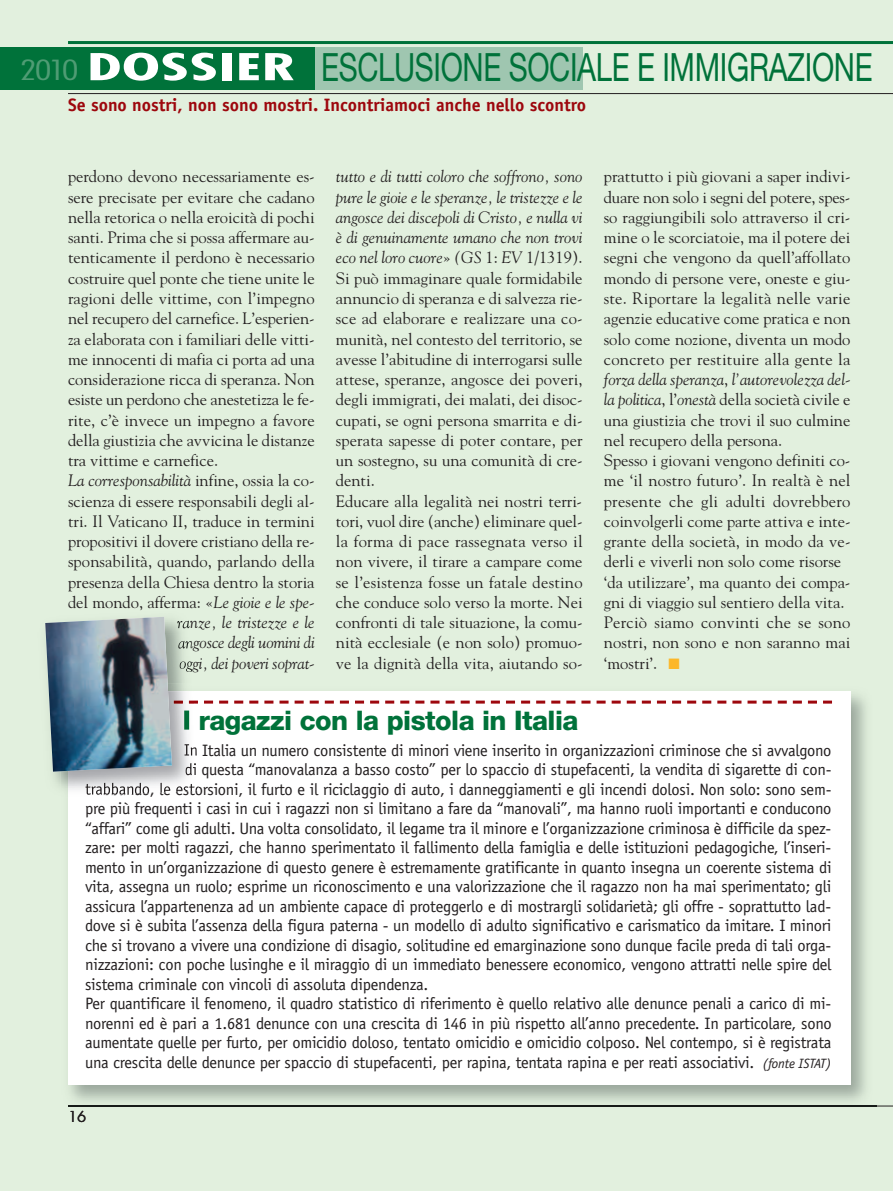
<style>
.page{position:relative;width:893px;height:1191px;background:#e2f0de}
.page>*{position:absolute;margin:0;border:0;box-sizing:border-box;transform-origin:0 0}
.t1{font:39px "Helvetica Neue";letter-spacing:-.01em;color:#00723a;scale:.75 1}
.t2{font:800 27px "Helvetica Neue";letter-spacing:-.02em;color:#00723a}
.t3{font:700 18px "Officina Sans";color:#9d070d}
.t4{font:16.5px/20.2px "Goudy";color:#231f20}
.t5{font:16.5px "Officina Sans";letter-spacing:-.015em;color:#231f20}
.t6{font:italic 16.5px "Goudy";letter-spacing:-.005em;color:#231f20}
.t7{font:15px "Futura";color:#231f20}
.s1{font-family:"Futura";font-weight:300;font-stretch:condensed;font-size:27px;color:#4f9c74}
.s2{font-family:"Futura";font-weight:700;font-stretch:condensed;font-size:36px;color:#fff}
.s3{font-style:normal}
.s4{font-style:italic}
.s5{color:#fcb729}
.s6{font-style:italic;font-size:13.5px}
</style>
<div class="page">
<hr style="left:68px;top:1105px;width:825px;height:1px;background:#231f20">
<hr style="left:68px;top:41px;width:825px;height:3px;background:#00723a">
<div style="left:0;top:47px;width:315px;height:42px;background:#00723a"></div>
<div style="left:315px;top:47px;width:268px;height:42px;background:#9fc6b0"></div>
<hr style="left:68px;top:93px;width:825px;height:1px;background:#231f20">
<img style="left:68px;top:691px;width:808px;height:416px">
<img style="left:68px;top:1105px;width:808px;height:1px">
<div style="left:68px;top:691px;width:782px;height:393px;background:#fff"></div>
<img style="left:68px;top:776px;width:131px;height:19px">
<img style="left:85px;top:782px;width:56px;height:12px">
<svg style="left:53px;top:620px;width:779px;height:156px"></svg>
<img style="left:45px;top:617px;width:127px;height:154px">
<h1 class="t1" style="left:20px;top:53px;width:1139px"><span class="s1">2010</span> <span class="s2">DOSSIER</span> ESCLUSIONE SOCIALE E IMMIGRAZIONE</h1>
<p class="t3" style="left:68px;top:98px;width:520px">Se sono nostri, non sono mostri. Incontriamoci anche nello scontro</p>
<p class="t4" style="left:68px;top:168px;width:248px">perdono devono necessariamente es-</p>
<p class="t4" style="left:68px;top:188px;width:248px">sere precisate per evitare che cadano</p>
<p class="t4" style="left:68px;top:208px;width:248px">nella retorica o nella eroicità di pochi</p>
<p class="t4" style="left:68px;top:229px;width:248px">santi. Prima che si possa affermare au-</p>
<p class="t4" style="left:68px;top:249px;width:248px">tenticamente il perdono è necessario</p>
<p class="t4" style="left:68px;top:269px;width:248px">costruire quel ponte che tiene unite le</p>
<p class="t4" style="left:68px;top:289px;width:248px">ragioni delle vittime, con l’impegno</p>
<p class="t4" style="left:68px;top:310px;width:248px">nel recupero del carnefice. L’esperien-</p>
<p class="t4" style="left:68px;top:330px;width:248px">za elaborata con i familiari delle vitti-</p>
<p class="t4" style="left:68px;top:350px;width:248px">me innocenti di mafia ci porta ad una</p>
<p class="t4" style="left:68px;top:370px;width:248px">considerazione ricca di speranza. Non</p>
<p class="t4" style="left:68px;top:391px;width:248px">esiste un perdono che anestetizza le fe-</p>
<p class="t4" style="left:68px;top:411px;width:248px">rite, c’è invece un impegno a favore</p>
<p class="t4" style="left:68px;top:431px;width:248px">della giustizia che avvicina le distanze</p>
<p class="t4" style="left:68px;top:451px;width:152px">tra vittime e carnefice.</p>
<p class="t6" style="left:68px;top:474px;width:248px">La corresponsabilità <span class="s3">infine, ossia la co-</span></p>
<p class="t4" style="left:68px;top:492px;width:248px">scienza di essere responsabili degli al-</p>
<p class="t4" style="left:68px;top:512px;width:248px">tri. Il Vaticano II, traduce in termini</p>
<p class="t4" style="left:68px;top:532px;width:248px">propositivi il dovere cristiano della re-</p>
<p class="t4" style="left:68px;top:553px;width:248px">sponsabilità, quando, parlando della</p>
<p class="t4" style="left:68px;top:573px;width:248px">presenza della Chiesa dentro la storia</p>
<p class="t4" style="left:68px;top:593px;width:248px">del mondo, afferma: «<span class="s4">Le gioie e le spe-</span></p>
<p class="t6" style="left:177px;top:616px;width:139px">ranze, le tristezze e le</p>
<p class="t6" style="left:178px;top:636px;width:138px">angosce degli uomini di</p>
<p class="t6" style="left:179px;top:656px;width:137px">oggi, dei poveri soprat-</p>
<p class="t4" style="left:336px;top:168px;width:248px"><span class="s4">tutto e di tutti coloro che soffrono, sono pure le gioie e le speranze, le tristezze e le angosce dei discepoli di Cristo, e nulla vi è di genuinamente umano che non trovi eco nel loro cuore</span>» <span class="s4">(GS</span> 1: <span class="s4">EV</span> 1/1319).<br>Si può immaginare quale formidabile annuncio di speranza e di salvezza rie&shy;sce ad elaborare e realizzare una co&shy;munità, nel contesto del territorio, se avesse l’abitudine di interrogarsi sulle attese, speranze, angosce dei poveri, degli immigrati, dei malati, dei disoc&shy;cupati, se ogni persona smarrita e di&shy;sperata sapesse di poter contare, per un sostegno, su una comunità di cre&shy;denti.<br>Educare alla legalità nei nostri terri&shy;tori, vuol dire (anche) eliminare quel&shy;la forma di pace rassegnata verso il non vivere, il tirare a campare come se l’esistenza fosse un fatale destino che conduce solo verso la morte. Nei confronti di tale situazione, la comu&shy;nità ecclesiale (e non solo) promuo&shy;ve la dignità della vita, aiutando so-</p>
<p class="t4" style="left:604px;top:168px;width:248px">prattutto i più giovani a saper indivi&shy;duare non solo i segni del potere, spes&shy;so raggiungibili solo attraverso il cri&shy;mine o le scorciatoie, ma il potere dei segni che vengono da quell’affollato mondo di persone vere, oneste e giu&shy;ste. Riportare la legalità nelle varie agenzie educative come pratica e non solo come nozione, diventa un modo concreto per restituire alla gente la <span class="s4">forza della speranza</span>, <span class="s4">l’autorevolezza del&shy;la politica</span>, l’<span class="s4">onestà</span> della società civile e una giustizia che trovi il suo culmine nel recupero della persona.<br>Spesso i giovani vengono definiti co&shy;me ‘il nostro futuro’. In realtà è nel presente che gli adulti dovrebbero coinvolgerli come parte attiva e inte&shy;grante della società, in modo da ve&shy;derli e viverli non solo come risorse ‘da utilizzare’, ma quanto dei compa&shy;gni di viaggio sul sentiero della vita.<br>Perciò siamo convinti che se sono nostri, non sono e non saranno mai ‘mostri’. <span class="s5">■</span></p>
<h2 class="t2" style="left:182px;top:710px;width:398px">I ragazzi con la pistola in Italia</h2>
<p class="t5" style="left:184px;top:743px;width:649px">In Italia un numero consistente di minori viene inserito in organizzazioni criminose che si avvalgono</p>
<p class="t5" style="left:185px;top:763px;width:648px">di questa “manovalanza a basso costo” per lo spaccio di stupefacenti, la vendita di sigarette di con-</p>
<p class="t5" style="left:85px;top:782px;width:748px">trabbando, le estorsioni, il furto e il riciclaggio di auto, i danneggiamenti e gli incendi dolosi. Non solo: sono sem-</p>
<p class="t5" style="left:85px;top:802px;width:748px">pre più frequenti i casi in cui i ragazzi non si limitano a fare da “manovali”, ma hanno ruoli importanti e conducono</p>
<p class="t5" style="left:85px;top:821px;width:748px">“affari” come gli adulti. Una volta consolidato, il legame tra il minore e l’organizzazione criminosa è difficile da spez-</p>
<p class="t5" style="left:85px;top:841px;width:748px">zare: per molti ragazzi, che hanno sperimentato il fallimento della famiglia e delle istituzioni pedagogiche, l’inseri-</p>
<p class="t5" style="left:85px;top:860px;width:748px">mento in un’organizzazione di questo genere è estremamente gratificante in quanto insegna un coerente sistema di</p>
<p class="t5" style="left:85px;top:880px;width:748px">vita, assegna un ruolo; esprime un riconoscimento e una valorizzazione che il ragazzo non ha mai sperimentato; gli</p>
<p class="t5" style="left:85px;top:899px;width:748px">assicura l’appartenenza ad un ambiente capace di proteggerlo e di mostrargli solidarietà; gli offre - soprattutto lad-</p>
<p class="t5" style="left:85px;top:919px;width:748px">dove si è subita l’assenza della figura paterna - un modello di adulto significativo e carismatico da imitare. I minori</p>
<p class="t5" style="left:85px;top:938px;width:748px">che si trovano a vivere una condizione di disagio, solitudine ed emarginazione sono dunque facile preda di tali orga-</p>
<p class="t5" style="left:85px;top:958px;width:748px">nizzazioni: con poche lusinghe e il miraggio di un immediato benessere economico, vengono attratti nelle spire del</p>
<p class="t5" style="left:85px;top:977px;width:345px">sistema criminale con vincoli di assoluta dipendenza.</p>
<p class="t5" style="left:85px;top:997px;width:748px">Per quantificare il fenomeno, il quadro statistico di riferimento è quello relativo alle denunce penali a carico di mi-</p>
<p class="t5" style="left:85px;top:1016px;width:748px">norenni ed è pari a 1.681 denunce con una crescita di 146 in più rispetto all’anno precedente. In particolare, sono</p>
<p class="t5" style="left:85px;top:1036px;width:748px">aumentate quelle per furto, per omicidio doloso, tentato omicidio e omicidio colposo. Nel contempo, si è registrata</p>
<p class="t5" style="left:85px;top:1055px;width:748px">una crescita delle denunce per spaccio di stupefacenti, per rapina, tentata rapina e per reati associativi. <span class="s6">(fonte ISTAT)</span></p>
<p class="t7" style="left:68px;top:1109px;width:20px">16</p>
</div>
